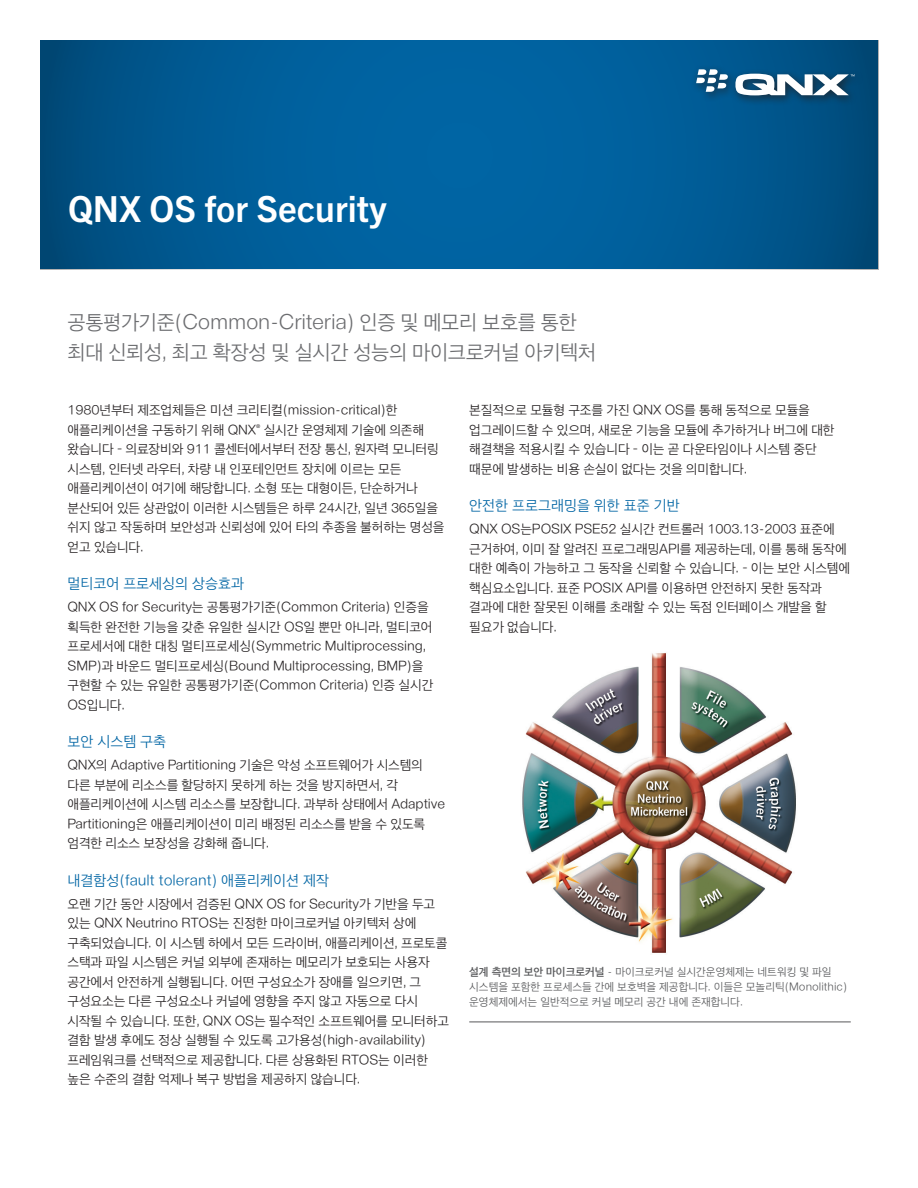
<style>
.page{position:relative;width:918px;height:1188px;background:#fff}
.page>*{position:absolute;margin:0;border:0;box-sizing:border-box;transform-origin:0 0}
.t1{font:700 36px "Trade Gothic Next LT Pro";color:#fff}
.Body_Paragraph{font:300 21px/30px "Apple SD Gothic Neo";letter-spacing:-.015em;color:#6c6d70}
.Subhead_Small{font:300 15px "Apple SD Gothic Neo";color:#0065a4}
.Body_Paragraph-2{font:300 13.5px/19.5px "Apple SD Gothic Neo";letter-spacing:-.01em;color:#231f20}
.t2{font:300 11.25px/15px "Apple SD Gothic Neo";color:#57585a}
.s1{font-weight:600}
</style>
<div class="page">
<hr style="left:469px;top:1022px;width:382px;height:1px;background:#57585a">
<img style="left:522px;top:653px;width:274px;height:300px">
<svg style="left:40px;top:40px;width:838px;height:229px;background:#005b95"></svg>
<div style="left:691px;top:64px;width:174px;height:42px;background:#231f20;opacity:.75"></div>
<svg style="left:696px;top:69px;width:32px;height:23px"></svg>
<svg style="left:735px;top:74px;width:120px;height:21px"></svg>
<p class="t1" style="left:68px;top:184px;width:320px">QNX OS for Security</p>
<p class="Body_Paragraph" style="left:68px;top:306px;width:530px">공통평가기준(Common-Criteria) 인증 및 메모리 보호를 통한 최대 신뢰성, 최고 확장성 및 실시간 성능의 마이크로커널 아키텍처</p>
<p class="Body_Paragraph-2" style="left:68px;top:400px;width:379px">1980년부터 제조업체들은 미션 크리티컬(mission-critical)한 애플리케이션을 구동하기 위해 QNX<sup>®</sup> 실시간 운영체제 기술에 의존해 왔습니다 – 의료장비와 911 콜센터에서부터 전장 통신, 원자력 모니터링 시스템, 인터넷 라우터, 차량 내 인포테인먼트 장치에 이르는 모든 애플리케이션이 여기에 해당합니다. 소형 또는 대형이든, 단순하거나 분산되어 있든 상관없이 이러한 시스템들은 하루 24시간, 일년 365일을 쉬지 않고 작동하며 보안성과 신뢰성에 있어 타의 추종을 불허하는 명성을 얻고 있습니다.</p>
<p class="Subhead_Small" style="left:68px;top:572px;width:178px">멀티코어 프로세싱의 상승효과</p>
<p class="Body_Paragraph-2" style="left:68px;top:597px;width:367px">QNX OS for Security는 공통평가기준(Common Criteria) 인증을 획득한 완전한 기능을 갖춘 유일한 실시간 OS일 뿐만 아니라, 멀티코어 프로세서에 대한 대칭 멀티프로세싱(Symmetric Multiprocessing, SMP)과 바운드 멀티프로세싱(Bound Multiprocessing, BMP)을 구현할 수 있는 유일한 공통평가기준(Common Criteria) 인증 실시간 OS입니다.</p>
<p class="Subhead_Small" style="left:68px;top:730px;width:100px">보안 시스템 구축</p>
<p class="Body_Paragraph-2" style="left:68px;top:755px;width:379px">QNX의 Adaptive Partitioning 기술은 악성 소프트웨어가 시스템의 다른 부분에 리소스를 할당하지 못하게 하는 것을 방지하면서, 각 애플리케이션에 시스템 리소스를 보장합니다. 과부하 상태에서 Adaptive Partitioning은 애플리케이션이 미리 배정된 리소스를 받을 수 있도록 엄격한 리소스 보장성을 강화해 줍니다.</p>
<p class="Subhead_Small" style="left:68px;top:869px;width:263px">내결함성(fault tolerant) 애플리케이션 제작</p>
<p class="Body_Paragraph-2" style="left:68px;top:893px;width:383px">오랜 기간 동안 시장에서 검증된 QNX OS for Security가 기반을 두고 있는 QNX Neutrino RTOS는 진정한 마이크로커널 아키텍처 상에 구축되었습니다. 이 시스템 하에서 모든 드라이버, 애플리케이션, 프로토콜 스택과 파일 시스템은 커널 외부에 존재하는 메모리가 보호되는 사용자 공간에서 안전하게 실행됩니다. 어떤 구성요소가 장애를 일으키면, 그 구성요소는 다른 구성요소나 커널에 영향을 주지 않고 자동으로 다시 시작될 수 있습니다. 또한, QNX OS는 필수적인 소프트웨어를 모니터하고 결함 발생 후에도 정상 실행될 수 있도록 고가용성(high-availability) 프레임워크를 선택적으로 제공합니다. 다른 상용화된 RTOS는 이러한 높은 수준의 결함 억제나 복구 방법을 제공하지 않습니다.</p>
<p class="Body_Paragraph-2" style="left:469px;top:400px;width:367px">본질적으로 모듈형 구조를 가진 QNX OS를 통해 동적으로 모듈을 업그레이드할 수 있으며, 새로운 기능을 모듈에 추가하거나 버그에 대한 해결책을 적용시킬 수 있습니다 – 이는 곧 다운타임이나 시스템 중단 때문에 발생하는 비용 손실이 없다는 것을 의미합니다.</p>
<p class="Subhead_Small" style="left:469px;top:494px;width:212px">안전한 프로그래밍을 위한 표준 기반</p>
<p class="Body_Paragraph-2" style="left:469px;top:519px;width:382px">QNX OS는POSIX PSE52 실시간 컨트롤러 1003.13-2003 표준에 근거하여, 이미 잘 알려진 프로그래밍API를 제공하는데, 이를 통해 동작에 대한 예측이 가능하고 그 동작을 신뢰할 수 있습니다. – 이는 보안 시스템에 핵심요소입니다. 표준 POSIX API를 이용하면 안전하지 못한 동작과 결과에 대한 잘못된 이해를 초래할 수 있는 독점 인터페이스 개발을 할 필요가 없습니다.</p>
<p class="t2" style="left:469px;top:963px;width:380px"><span class="s1">설계 측면의 보안 마이크로커널</span> - 마이크로커널 실시간운영체제는 네트워킹 및 파일 시스템을 포함한 프로세스들 간에 보호벽을 제공합니다. 이들은 모놀리틱(Monolithic) 운영체제에서는 일반적으로 커널 메모리 공간 내에 존재합니다.</p>
</div>
